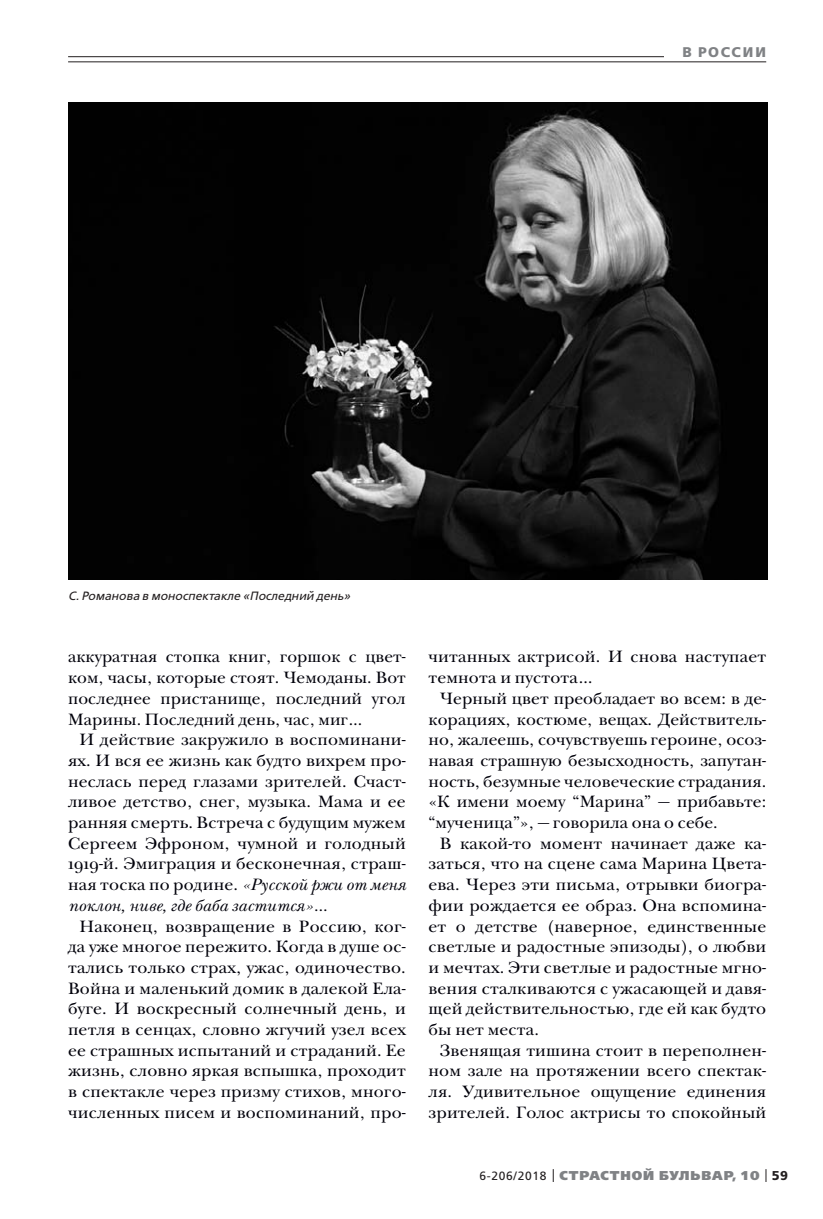
<style>
.page{position:relative;width:823px;height:1219px;background:#fff}
.page>*{position:absolute;margin:0;border:0;box-sizing:border-box;transform-origin:0 0}
.t1{font:17px/20.6px "New Baskerville ITC";letter-spacing:.01em;color:#00000a;text-align:justify}
.t2{font:700 14px "Free Set";letter-spacing:.105em;color:#808285}
.t3{font:800 12.8px "Free Set";letter-spacing:.07em;color:#808285}
.t4{font:italic 12px "Free Set";color:#231f20}
.s1{font-style:italic}
.s2{font-weight:400;font-size:12px;color:#231f20}
.s3{font-weight:700;color:#231f20}
</style>
<div class="page">
<svg style="left:552px;top:1169px;width:1px;height:13px"></svg>
<svg style="left:765px;top:1169px;width:1px;height:13px"></svg>
<hr style="left:68px;top:56px;width:697px;height:1px;background:#231f20">
<div style="left:663px;top:41px;width:102px;height:21px;background:#fff"></div>
<hr style="left:68px;top:62px;width:697px;height:1px;background:#231f20">
<img style="left:68px;top:103px;width:699px;height:476px">
<p class="t2" style="left:682px;top:45px;width:85px">В РОССИИ</p>
<p class="t4" style="left:68px;top:590px;width:283px">С. Романова в моноспектакле «Последний день»</p>
<p class="t1" style="left:68px;top:648px;width:339px">аккуратная стопка книг, горшок с цвет&shy;ком, часы, которые стоят. Чемоданы. Вот последнее пристанище, последний угол Марины. Последний день, час, миг…</p>
<p class="t1" style="left:68px;top:731px;width:339px;text-indent:11px">И действие закружило в воспоминани&shy;ях. И вся ее жизнь как будто вихрем про&shy;неслась перед глазами зрителей. Счаст&shy;ливое детство, снег, музыка. Мама и ее ранняя смерть. Встреча с будущим мужем Сергеем Эфроном, чумной и голодный 1919-й. Эмиграция и бесконечная, страш&shy;ная тоска по родине. <span class="s1">«Русской ржи от меня поклон, ниве, где баба застится»…</span></p>
<p class="t1" style="left:68px;top:917px;width:339px;text-indent:11px">Наконец, возвращение в Россию, ког&shy;да уже многое пережито. Когда в душе ос&shy;тались только страх, ужас, одиночество.<br>Война и маленький домик в далекой Ела&shy;буге. И воскресный солнечный день, и петля в сенцах, словно жгучий узел всех ее страшных испытаний и страданий. Ее жизнь, словно яркая вспышка, проходит в спектакле через призму стихов, много&shy;численных писем и воспоминаний, про-</p>
<p class="t1" style="left:428px;top:648px;width:339px">читанных актрисой. И снова наступает темнота и пустота…</p>
<p class="t1" style="left:428px;top:690px;width:339px;text-indent:11px">Черный цвет преобладает во всем: в де&shy;корациях, костюме, вещах. Действитель&shy;но, жалеешь, сочувствуешь героине, осоз&shy;навая страшную безысходность, запутан&shy;ность, безумные человеческие страдания. «К имени моему “Марина” — прибавьте: “мученица”», — говорила она о себе.</p>
<p class="t1" style="left:428px;top:834px;width:339px;text-indent:11px">В какой-то момент начинает даже ка&shy;заться, что на сцене сама Марина Цвета&shy;ева. Через эти письма, отрывки биогра&shy;фии рождается ее образ. Она вспомина&shy;ет о детстве (наверное, единственные светлые и радостные эпизоды), о любви и мечтах. Эти светлые и радостные мгно&shy;вения сталкиваются с ужасающей и давя&shy;щей действительностью, где ей как будто бы нет места.</p>
<p class="t1" style="left:428px;top:1041px;width:339px;text-indent:11px">Звенящая тишина стоит в переполнен&shy;ном зале на протяжении всего спектак&shy;ля. Удивительное ощущение единения зрителей. Голос актрисы то спокойный</p>
<p class="t3" style="left:479px;top:1169px;width:310px"><span class="s2">6-206/2018</span> СТРАСТНОЙ БУЛЬВАР, 10 <span class="s3">59</span></p>
</div>
